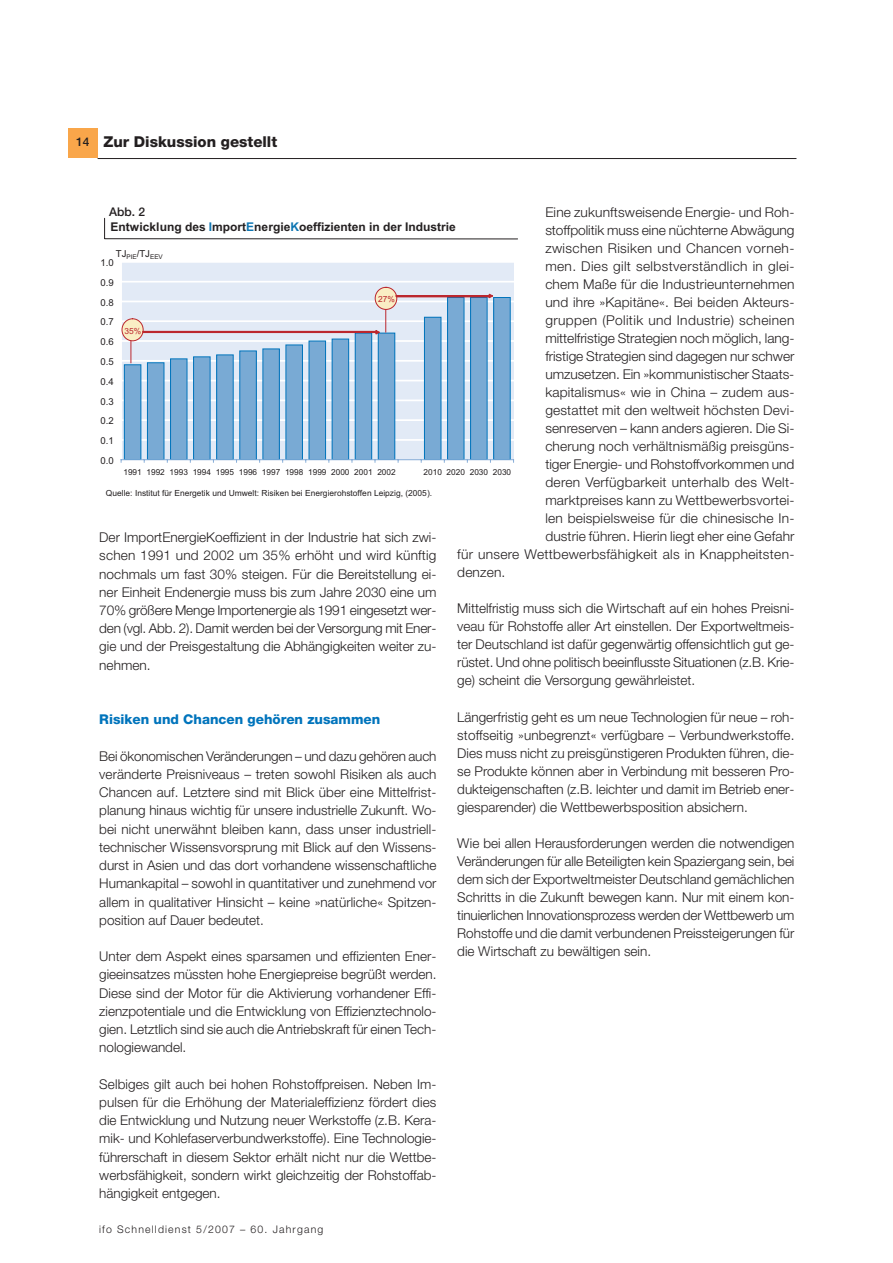
<style>
.page{position:relative;width:893px;height:1263px;background:#fff}
.page>*{position:absolute;margin:0;border:0;box-sizing:border-box;transform-origin:0 0}
.t1{font:800 15px "Helvetica Neue LT Std";color:#231f20}
.t2{font:300 13.5px/18.1px "Helvetica Neue LT Std";letter-spacing:.005em;color:#231f20;text-align:justify}
.t3{font:300 13.5px "Helvetica Neue LT Std";letter-spacing:.025em;color:#231f20}
.t4{font:800 13.5px "Helvetica Neue LT Std";color:#0074bc}
.t5{font:700 12px "Arial";color:#231f20}
.t6{font:500 12px "Helvetica Neue LT Std";color:#231f20}
.t7{font:300 10.5px "Helvetica Neue LT Std";letter-spacing:.11em;color:#231f20}
.t8{font:9.6px "Arial";color:#231f20}
.t9{font:8.4px "Arial";color:#231f20}
.t10{font:8.4px "Arial";color:#bb272e}
.t11{font:8.25px "Arial";color:#231f20}
.t12{font:6.45px "Arial";letter-spacing:-.005em;color:#231f20}
.s1{color:#0d75b2}
</style>
<div class="page">
<hr style="left:98px;top:158px;width:698px;height:1px;background:#231f20">
<div style="left:68px;top:128px;width:30px;height:30px;background:#f9a64a"></div>
<svg style="left:104px;top:239px;width:414px;height:224px"></svg>
<svg style="left:104px;top:218px;width:414px;height:21px"></svg>
<div style="left:122px;top:319px;width:21px;height:22px;background:#faeec4;border-radius:50%"></div>
<div style="left:122px;top:319px;width:21px;height:22px;border:1px solid #bb272e;border-radius:50%"></div>
<div style="left:375px;top:287px;width:22px;height:22px;background:#faeec4;border-radius:50%"></div>
<div style="left:375px;top:287px;width:22px;height:23px;border:1px solid #bb272e;border-radius:50%"></div>
<svg style="left:395px;top:294px;width:98px;height:4px"></svg>
<svg style="left:130px;top:341px;width:1px;height:22px"></svg>
<svg style="left:143px;top:309px;width:243px;height:26px;background:#dfd9e4"></svg>
<p class="t6" style="left:76px;top:137px;width:15px">14</p>
<p class="t1" style="left:103px;top:136px;width:175px">Zur Diskussion gestellt</p>
<p class="t6" style="left:109px;top:207px;width:38px">Abb. 2</p>
<p class="t2" style="left:545px;top:205px;width:251px">Eine zukunftsweisende Energie- und Roh-</p>
<p class="t2" style="left:545px;top:223px;width:251px">stoffpolitik muss eine nüchterne Abwägung</p>
<p class="t3" style="left:545px;top:244px;width:251px">zwischen Risiken und Chancen vorneh-</p>
<p class="t3" style="left:545px;top:262px;width:251px">men. Dies gilt selbstverständlich in glei-</p>
<p class="t2" style="left:545px;top:277px;width:251px">chem Maße für die Industrieunternehmen</p>
<p class="t2" style="left:545px;top:295px;width:251px">und ihre »Kapitäne«. Bei beiden Akteurs-</p>
<p class="t3" style="left:545px;top:316px;width:251px">gruppen (Politik und Industrie) scheinen</p>
<p class="t2" style="left:545px;top:331px;width:251px">mittelfristige Strategien noch möglich, lang-</p>
<p class="t2" style="left:545px;top:349px;width:251px">fristige Strategien sind dagegen nur schwer</p>
<p class="t2" style="left:545px;top:367px;width:251px">umzusetzen. Ein »kommunistischer Staats-</p>
<p class="t2" style="left:545px;top:385px;width:251px">kapitalismus« wie in China – zudem aus-</p>
<p class="t2" style="left:545px;top:403px;width:251px">gestattet mit den weltweit höchsten Devi-</p>
<p class="t2" style="left:545px;top:421px;width:251px">senreserven – kann anders agieren. Die Si-</p>
<p class="t2" style="left:545px;top:439px;width:251px">cherung noch verhältnismäßig preisgüns-</p>
<p class="t2" style="left:545px;top:457px;width:251px">tiger Energie- und Rohstoffvorkommen und</p>
<p class="t3" style="left:545px;top:478px;width:251px">deren Verfügbarkeit unterhalb des Welt-</p>
<p class="t2" style="left:545px;top:493px;width:251px">marktpreises kann zu Wettbewerbsvortei-</p>
<p class="t2" style="left:545px;top:511px;width:251px">len beispielsweise für die chinesische In-</p>
<p class="t2" style="left:545px;top:529px;width:251px">dustrie führen. Hierin liegt eher eine Gefahr</p>
<p class="t2" style="left:457px;top:547px;width:339px">für unsere Wettbewerbsfähigkeit als in Knappheitsten-</p>
<p class="t2" style="left:457px;top:565px;width:50px">denzen.</p>
<p class="t2" style="left:457px;top:601px;width:339px">Mittelfristig muss sich die Wirtschaft auf ein hohes Preisni&shy;veau für Rohstoffe aller Art einstellen. Der Exportweltmeis&shy;ter Deutschland ist dafür gegenwärtig offensichtlich gut ge&shy;rüstet. Und ohne politisch beeinflusste Situationen (z.B. Krie&shy;ge) scheint die Versorgung gewährleistet.</p>
<p class="t2" style="left:457px;top:709px;width:339px">Längerfristig geht es um neue Technologien für neue – roh&shy;stoffseitig »unbegrenzt« verfügbare – Verbundwerkstoffe.<br>Dies muss nicht zu preisgünstigeren Produkten führen, die&shy;se Produkte können aber in Verbindung mit besseren Pro&shy;dukteigenschaften (z.B. leichter und damit im Betrieb ener&shy;giesparender) die Wettbewerbsposition absichern.</p>
<p class="t2" style="left:457px;top:835px;width:339px">Wie bei allen Herausforderungen werden die notwendigen Veränderungen für alle Beteiligten kein Spaziergang sein, bei dem sich der Exportweltmeister Deutschland gemächlichen Schritts in die Zukunft bewegen kann. Nur mit einem kon&shy;tinuierlichen Innovationsprozess werden der Wettbewerb um Rohstoffe und die damit verbundenen Preissteigerungen für die Wirtschaft zu bewältigen sein.</p>
<p class="t5" style="left:111px;top:223px;width:347px">Entwicklung des <span class="s1">I</span>mport<span class="s1">E</span>nergie<span class="s1">K</span>oeffizienten in der Industrie</p>
<p class="t12" style="left:116px;top:254px;width:49px"><sup>TJ</sup>PIE<sup>/TJ</sup>EEV</p>
<p class="t8" style="left:101px;top:259px;width:15px">1.0</p>
<p class="t8" style="left:101px;top:279px;width:15px">0.9</p>
<p class="t10" style="left:378px;top:296px;width:18px">27%</p>
<p class="t8" style="left:101px;top:299px;width:15px">0.8</p>
<p class="t8" style="left:101px;top:318px;width:15px">0.7</p>
<p class="t10" style="left:124px;top:328px;width:18px">35%</p>
<p class="t8" style="left:101px;top:338px;width:15px">0.6</p>
<p class="t8" style="left:101px;top:358px;width:15px">0.5</p>
<p class="t8" style="left:101px;top:378px;width:15px">0.4</p>
<p class="t8" style="left:101px;top:398px;width:15px">0.3</p>
<p class="t8" style="left:101px;top:417px;width:15px">0.2</p>
<p class="t8" style="left:101px;top:437px;width:15px">0.1</p>
<p class="t8" style="left:101px;top:457px;width:15px">0.0</p>
<p class="t11" style="left:123px;top:469px;width:274px">1991 1992 1993 1994 1995 1996 1997 1998 1999 2000 2001 2002</p>
<p class="t11" style="left:423px;top:469px;width:89px">2010 2020 2030 2030</p>
<p class="t9" style="left:106px;top:489px;width:328px">Quelle: Institut für Energetik und Umwelt: Risiken bei Energierohstoffen Leipzig, (2005).</p>
<p class="t2" style="left:99px;top:530px;width:339px">Der ImportEnergieKoeffizient in der Industrie hat sich zwi&shy;schen 1991 und 2002 um 35% erhöht und wird künftig nochmals um fast 30% steigen. Für die Bereitstellung ei&shy;ner Einheit Endenergie muss bis zum Jahre 2030 eine um 70% größere Menge Importenergie als 1991 eingesetzt wer&shy;den (vgl. Abb. 2). Damit werden bei der Versorgung mit Ener&shy;gie und der Preisgestaltung die Abhängigkeiten weiter zu&shy;nehmen.</p>
<p class="t4" style="left:99px;top:715px;width:283px">Risiken und Chancen gehören zusammen</p>
<p class="t2" style="left:99px;top:748px;width:339px">Bei ökonomischen Veränderungen – und dazu gehören auch veränderte Preisniveaus – treten sowohl Risiken als auch Chancen auf. Letztere sind mit Blick über eine Mittelfrist&shy;planung hinaus wichtig für unsere industrielle Zukunft. Wo&shy;bei nicht unerwähnt bleiben kann, dass unser industriell&shy;technischer Wissensvorsprung mit Blick auf den Wissens&shy;durst in Asien und das dort vorhandene wissenschaftliche Humankapital – sowohl in quantitativer und zunehmend vor allem in qualitativer Hinsicht – keine »natürliche« Spitzen&shy;position auf Dauer bedeutet.</p>
<p class="t2" style="left:99px;top:949px;width:339px">Unter dem Aspekt eines sparsamen und effizienten Ener&shy;gieeinsatzes müssten hohe Energiepreise begrüßt werden.<br>Diese sind der Motor für die Aktivierung vorhandener Effi&shy;zienzpotentiale und die Entwicklung von Effizienztechnolo&shy;gien. Letztlich sind sie auch die Antriebskraft für einen Tech&shy;nologiewandel.</p>
<p class="t2" style="left:99px;top:1076px;width:339px">Selbiges gilt auch bei hohen Rohstoffpreisen. Neben Im&shy;pulsen für die Erhöhung der Materialeffizienz fördert dies die Entwicklung und Nutzung neuer Werkstoffe (z.B. Kera&shy;mik- und Kohlefaserverbundwerkstoffe). Eine Technologie&shy;führerschaft in diesem Sektor erhält nicht nur die Wettbe&shy;werbsfähigkeit, sondern wirkt gleichzeitig der Rohstoffab&shy;hängigkeit entgegen.</p>
<p class="t7" style="left:99px;top:1225px;width:226px">ifo Schnelldienst 5/2007 – 60. Jahrgang</p>
</div>
